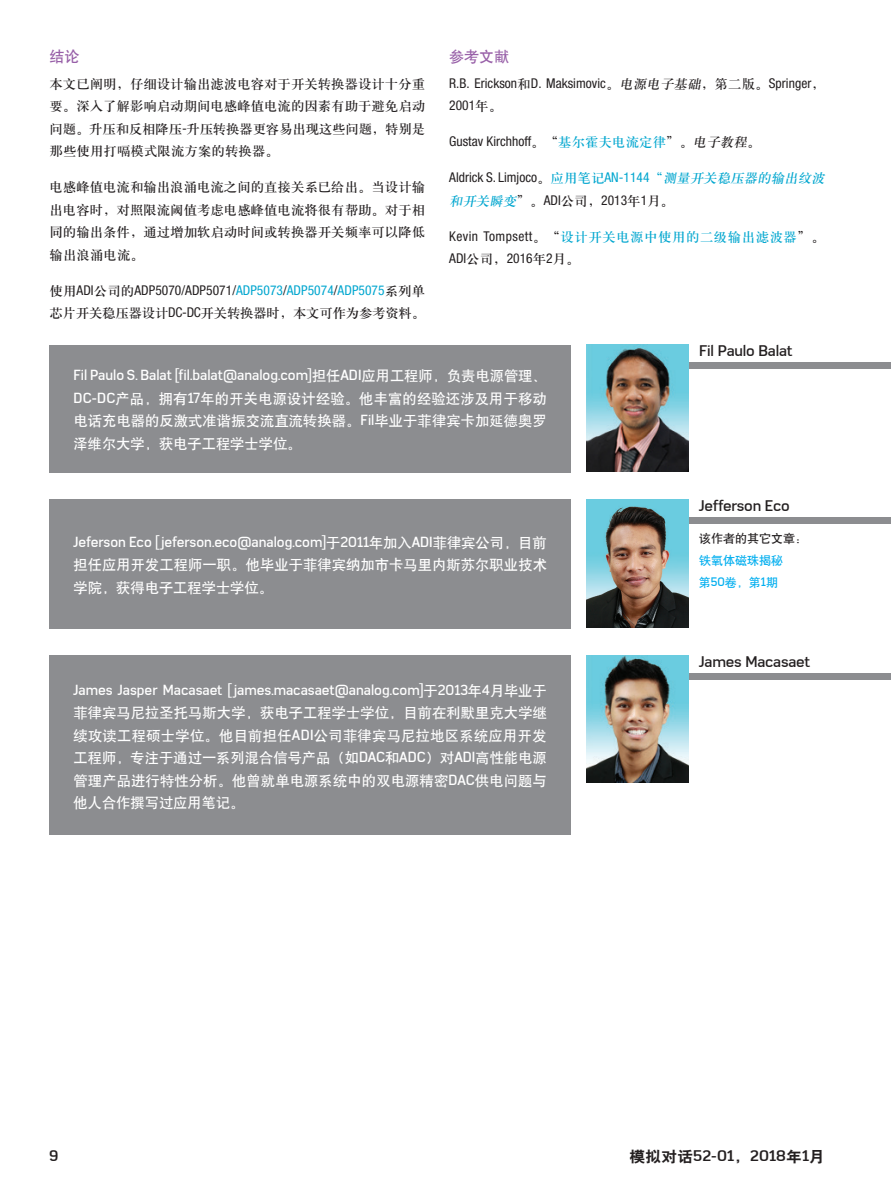
<style>
.page{position:relative;width:891px;height:1188px;background:#fff}
.page>*{position:absolute;margin:0;border:0;box-sizing:border-box;transform-origin:0 0}
.H1{font:500 15px "Azbuka Std";letter-spacing:-.01em;color:#231f20;scale:1.05 1}
.t1{font:700 15px "Azbuka Std";letter-spacing:.01em;color:#231f20;scale:1.05 1}
.Bio{font:500 15px "Azbuka Std";letter-spacing:-.01em;color:#231f20;scale:1.05 1}
.Main_Body{font:15px "H Yb 1 gj";color:#9860a8}
.t2{font:700 15px "Azbuka Std";letter-spacing:.01em;color:#231f20}
.Bio-2{font:14.25px/22.5px "H Yb 1 gj";letter-spacing:.005em;color:#fff;text-align:justify}
.Bio-3{font:500 14.25px "Azbuka Std";color:#fff}
.Main_Body-2{font:13.5px/22.5px "H Ya 3 gj";letter-spacing:-.005em;color:#231f20;text-align:justify}
.Main_Body-3{font:condensed 13.5px/22.5px "Helvetica Neue LT Std";color:#231f20}
.Main_Body-4{font:12px "H Yb 1 gj";color:#00aeef}
.Main_Body-5{font:12px "H Yb 1 gj";color:#231f20}
.s1{font-family:"Helvetica Neue LT Std";font-stretch:condensed}
.s2{font-family:"Helvetica Neue LT Std";font-stretch:condensed;color:#00a6cf}
.s3{font-family:"H Ya 3 gj";font-stretch:normal}
.s4{font-family:"H Ya 3 gj";font-style:italic;font-stretch:normal}
.s5{font-family:"H Ya 3 gj";font-stretch:normal;color:#00a6cf}
.s6{color:#00a6cf}
.s7{font-family:"H Ya 3 gj";font-style:italic;font-stretch:normal;color:#00a6cf}
.s8{font-family:"Azbuka Std";font-weight:500}
.s9{font-family:"H Yb 1 gj";font-weight:400}
.s10{font-family:"H Yb 2 gj";font-weight:400}
</style>
<div class="page">
<div style="left:50px;top:345px;width:521px;height:127px;background:#8c8d90"></div>
<div style="left:50px;top:500px;width:521px;height:129px;background:#8c8d90"></div>
<div style="left:50px;top:656px;width:521px;height:179px;background:#8c8d90"></div>
<div style="left:638px;top:362px;width:253px;height:7px;background:#8c8d90"></div>
<div style="left:638px;top:517px;width:253px;height:6px;background:#8c8d90"></div>
<div style="left:638px;top:673px;width:253px;height:6px;background:#8c8d90"></div>
<img style="left:587px;top:345px;width:102px;height:127px">
<img style="left:587px;top:499px;width:102px;height:128px">
<img style="left:587px;top:656px;width:102px;height:126px">
<p class="Main_Body" style="left:50px;top:49px;width:31px">结论</p>
<p class="Main_Body-2" style="left:50px;top:72px;width:377px">本文已阐明，仔细设计输出滤波电容对于开关转换器设计十分重要。深入了解影响启动期间电感峰值电流的因素有助于避免启动问题。升压和反相降压<span class="s1">-</span>升压转换器更容易出现这些问题，特别是那些使用打嗝模式限流方案的转换器。</p>
<p class="Main_Body-2" style="left:50px;top:176px;width:377px">电感峰值电流和输出浪涌电流之间的直接关系已给出。当设计输出电容时，对照限流阈值考虑电感峰值电流将很有帮助。对于相同的输出条件，通过增加软启动时间或转换器开关频率可以降低输出浪涌电流。</p>
<p class="Main_Body-2" style="left:50px;top:279px;width:377px">使用<span class="s1">ADI</span>公司的<span class="s1">ADP5070/ADP5071/</span><span class="s2">ADP5073</span><span class="s1">/</span><span class="s2">ADP5074</span><span class="s1">/</span><span class="s2">ADP5075</span>系列单芯片开关稳压器设计<span class="s1">DC-DC</span>开关转换器时，本文可作为参考资料。</p>
<p class="Main_Body" style="left:449px;top:49px;width:61px">参考文献</p>
<p class="Main_Body-3" style="left:449px;top:72px;width:377px">R.B. Erickson<span class="s3">和</span>D. Maksimovic<span class="s3">。</span><span class="s4">电源电子基础</span><span class="s3">，第二版。</span>Springer<span class="s3">，<br></span>2001<span class="s3">年。</span></p>
<p class="Main_Body-3" style="left:449px;top:130px;width:313px">Gustav Kirchhoff<span class="s3">。“</span><span class="s5">基尔霍夫电流定律</span><span class="s3">”。</span><span class="s4">电子教程</span><span class="s3">。</span></p>
<p class="Main_Body-3" style="left:449px;top:166px;width:380px">Aldrick S. Limjoco<span class="s3">。</span><span class="s5">应用笔记</span><span class="s6">AN-1144</span><span class="s5">“</span><span class="s7">测量开关稳压器的输出纹波和开关瞬变</span><span class="s3">”。</span>ADI<span class="s3">公司，</span>2013<span class="s3">年</span>1<span class="s3">月。</span></p>
<p class="Main_Body-3" style="left:449px;top:225px;width:377px">Kevin Tompsett<span class="s3">。“</span><span class="s5">设计开关电源中使用的二级输出滤波器</span><span class="s3">”。<br></span>ADI<span class="s3">公司，</span>2016<span class="s3">年</span>2<span class="s3">月。</span></p>
<p class="H1" style="left:699px;top:342px;width:91px">Fil Paulo Balat</p>
<p class="Bio-2" style="left:74px;top:365px;width:475px"><span class="s8">Fil Paulo S. Balat [fil.balat@analog.com]</span>担任<span class="s8">ADI</span>应用工程师，负责电源管理、<span class="s8">DC-DC</span>产品，拥有<span class="s8">17</span>年的开关电源设计经验。他丰富的经验还涉及用于移动电话充电器的反激式准谐振交流直流转换器。<span class="s8">Fil</span>毕业于菲律宾卡加延德奥罗泽维尔大学，获电子工程学士学位。</p>
<p class="Bio-3" style="left:74px;top:533px;width:475px">Jeferson Eco [jeferson.eco@analog.com]<span class="s9">于</span>2011<span class="s9">年加入</span>ADI<span class="s9">菲律宾公司，目前</span></p>
<p class="Bio-2" style="left:74px;top:554px;width:475px">担任应用开发工程师一职。他毕业于菲律宾纳加市卡马里内斯苏尔职业技术学院，获得电子工程学士学位。</p>
<p class="Bio-2" style="left:74px;top:679px;width:475px"><span class="s8">James Jasper Macasaet [james.macasaet@analog.com]</span>于<span class="s8">2013</span>年<span class="s8">4</span>月毕业于菲律宾马尼拉圣托马斯大学，获电子工程学士学位，目前在利默里克大学继续攻读工程硕士学位。他目前担任<span class="s8">ADI</span>公司菲律宾马尼拉地区系统应用开发工程师，专注于通过一系列混合信号产品（如<span class="s8">DAC</span>和<span class="s8">ADC</span>）对<span class="s8">ADI</span>高性能电源管理产品进行特性分析。他曾就单电源系统中的双电源精密<span class="s8">DAC</span>供电问题与他人合作撰写过应用笔记。</p>
<p class="Bio" style="left:699px;top:496px;width:88px">Jefferson Eco</p>
<p class="Main_Body-5" style="left:699px;top:532px;width:109px">该作者的其它文章：</p>
<p class="Main_Body-4" style="left:699px;top:554px;width:85px">铁氧体磁珠揭秘</p>
<p class="Main_Body-4" style="left:699px;top:576px;width:81px">第<span class="s8">50</span>卷，第<span class="s8">1</span>期</p>
<p class="H1" style="left:699px;top:652px;width:107px">James Macasaet</p>
<p class="t2" style="left:50px;top:1147px;width:10px">9</p>
<p class="t1" style="left:630px;top:1146px;width:188px"><span class="s10">模拟对话</span>52-01<span class="s10">，</span>2018<span class="s10">年</span>1<span class="s10">月</span></p>
</div>
